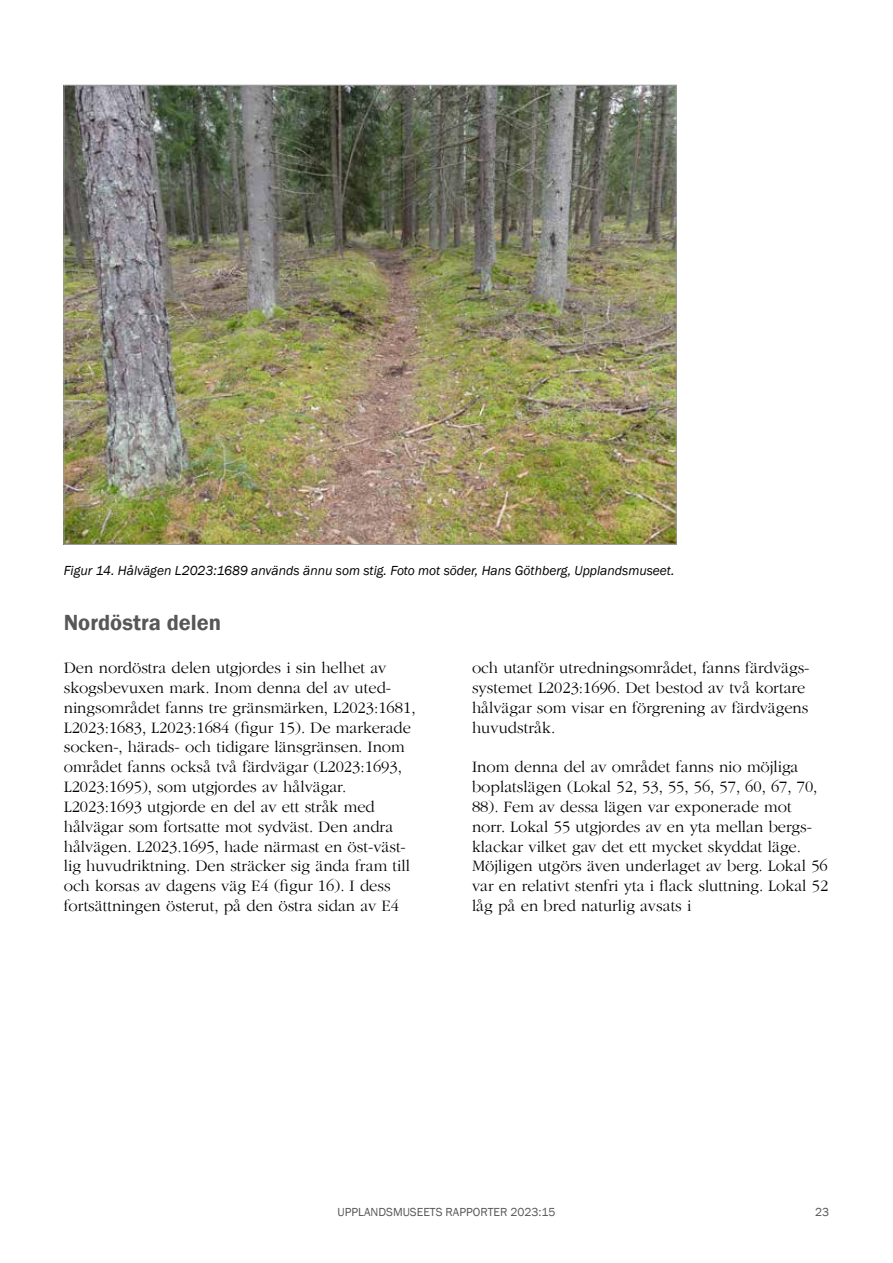
<style>
.page{position:relative;width:893px;height:1263px;background:#fff}
.page>*{position:absolute;margin:0;border:0;box-sizing:border-box;transform-origin:0 0}
.Rubrik_2{font:600 22.5px "Franklin Gothic";color:#575756}
.UMBrödtext_1{font:300 16.5px/19.8px "ITC Garamond Std";color:#000}
.UM_Brödtext_2{font:300 16.5px/19.8px "ITC Garamond Std";color:#000}
.UM_Bildtext{font:italic 13.5px "Franklin Gothic";color:#000}
.t1{font:12px "Franklin Gothic";color:#575756}
</style>
<div class="page">
<img style="left:66px;top:87px;width:608px;height:456px">
<p class="UM_Bildtext" style="left:64px;top:562px;width:612px">Figur 14. Hålvägen L2023:1689 används ännu som stig. Foto mot söder, Hans Göthberg, Upplandsmuseet.</p>
<h4 class="Rubrik_2" style="left:64px;top:608px;width:159px">Nordöstra delen</h4>
<p class="UMBrödtext_1" style="left:64px;top:658px;width:353px">Den nordöstra delen utgjordes i sin helhet av skogsbevuxen mark. Inom denna del av uted&shy;ningsområdet fanns tre gränsmärken, L2023:1681, L2023:1683, L2023:1684 (figur 15). De markerade socken-, härads- och tidigare länsgränsen. Inom området fanns också två färdvägar (L2023:1693, L2023:1695), som utgjordes av hålvägar.<br>L2023:1693 utgjorde en del av ett stråk med hålvägar som fortsatte mot sydväst. Den andra hålvägen. L2023.1695, hade närmast en öst-väst&shy;lig huvudriktning. Den sträcker sig ända fram till och korsas av dagens väg E4 (figur 16). I dess fortsättningen österut, på den östra sidan av E4</p>
<p class="UMBrödtext_1" style="left:472px;top:658px;width:339px">och utanför utredningsområdet, fanns färdvägs&shy;systemet L2023:1696. Det bestod av två kortare hålvägar som visar en förgrening av färdvägens huvudstråk.</p>
<p class="UM_Brödtext_2" style="left:472px;top:757px;width:358px">Inom denna del av området fanns nio möjliga boplatslägen (Lokal 52, 53, 55, 56, 57, 60, 67, 70, 88). Fem av dessa lägen var exponerade mot norr. Lokal 55 utgjordes av en yta mellan bergs&shy;klackar vilket gav det ett mycket skyddat läge.<br>Möjligen utgörs även underlaget av berg. Lokal 56 var en relativt stenfri yta i flack sluttning. Lokal 52 låg på en bred naturlig avsats i</p>
<p class="t1" style="left:337px;top:1205px;width:219px">UPPLANDSMUSEETS RAPPORTER 2023:15</p>
<p class="t1" style="left:815px;top:1205px;width:16px">23</p>
</div>
